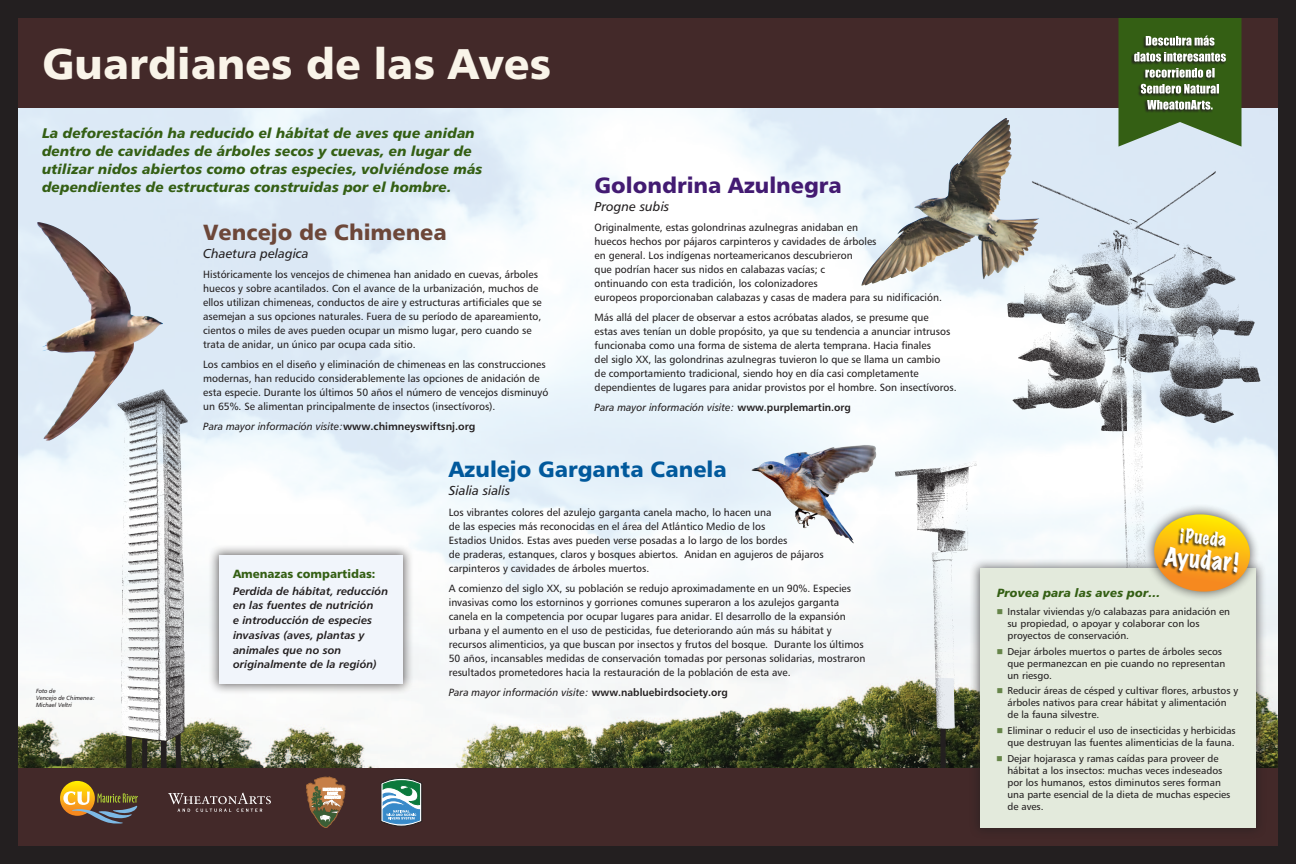
<style>
.page{position:relative;width:1296px;height:864px;background:#fff}
.page>*{position:absolute;margin:0;border:0;box-sizing:border-box;transform-origin:0 0}
.t1{font:900 43px "Frutiger";color:#f9f4e9}
.t2{font:expanded 23px "Marker Felt";color:#fff;scale:.9 1}
.t3{font:900 22px "Frutiger";color:#01599c}
.t4{font:900 22px "Frutiger";color:#431b72}
.t5{font:900 22px "Frutiger";color:#6d4739}
.t6{font:expanded 17px "Marker Felt";color:#fff;scale:.9 1}
.t7{font:italic 900 14px/18px "Frutiger";color:#345f14}
.t8{font:italic 13px "Frutiger";color:#231f20}
.t9{font:italic 900 11.9px "Frutiger";color:#345f14}
.t10{font:900 11.9px "Frutiger";color:#345f14}
.t11{font:italic 700 10.9px/14.7px "Frutiger";color:#231f20}
.t12{font:10.5px/14px "Frutiger Roman";color:#231f20}
.t13{font:italic 10.5px "Frutiger";color:#231f20}
.t14{font:10px/12px "Frutiger Roman";color:#231f20}
.t15{font:italic 6px/7px "Frutiger";color:#231f20}
.s1{font-weight:700;font-style:normal}
.s2{font-family:"Universal Newswith Comm Pi";color:#668549}
</style>
<div class="page">
<img style="left:19px;top:108px;width:1258px;height:406px">
<img style="left:19px;top:514px;width:1258px;height:254px">
<img style="left:111px;top:386px;width:82px;height:382px">
<div style="left:0;top:768px;width:1296px;height:96px;background:#432929"></div>
<div style="left:0;top:0;width:1296px;height:108px;background:#432929"></div>
<img style="left:1002px;top:167px;width:265px;height:391px">
<img style="left:37px;top:222px;width:126px;height:219px">
<img style="left:749px;top:439px;width:130px;height:107px">
<img style="left:862px;top:118px;width:143px;height:168px">
<img style="left:888px;top:451px;width:98px;height:102px">
<img style="left:902px;top:553px;width:70px;height:215px">
<div style="left:969px;top:558px;width:298px;height:281px;background:#231f20;opacity:.65"></div>
<div style="left:980px;top:569px;width:276px;height:259px;background:#e3eadc"></div>
<div style="left:208px;top:544px;width:206px;height:151px;background:#231f20;opacity:.65"></div>
<div style="left:219px;top:556px;width:184px;height:128px;background:#f1f5fb"></div>
<svg style="left:1118px;top:19px;width:124px;height:128px;background:#5f7e4b"></svg>
<svg style="left:1139px;top:498px;width:126px;height:110px"></svg>
<div style="left:1161px;top:528px;width:78px;height:48px;background:#231f20;opacity:.85"></div>
<svg style="left:168px;top:793px;width:103px;height:19px"></svg>
<svg style="left:306px;top:777px;width:39px;height:51px"></svg>
<svg style="left:381px;top:778px;width:41px;height:49px;background:#6b9ca5"></svg>
<svg style="left:60px;top:781px;width:35px;height:35px"></svg>
<svg style="left:63px;top:791px;width:75px;height:33px"></svg>
<div style="left:0;top:0;width:1296px;height:864px;border:18px solid #231f20"></div>
<h1 class="t1" style="left:42px;top:36px;width:510px">Guardianes de las Aves</h1>
<h3 class="t7" style="left:42px;top:124px;width:442px">La deforestación ha reducido el hábitat de aves que anidan dentro de cavidades de árboles secos y cuevas, en lugar de utilizar nidos abiertos como otras especies, volviéndose más dependientes de estructuras construidas por el hombre.</h3>
<h3 class="t5" style="left:203px;top:218px;width:245px">Vencejo de Chimenea</h3>
<p class="t8" style="left:203px;top:245px;width:107px">Chaetura pelagica</p>
<p class="t12" style="left:203px;top:268px;width:340px">Históricamente los vencejos de chimenea han anidado en cuevas, árboles huecos y sobre acantilados. Con el avance de la urbanización, muchos de ellos utilizan chimeneas, conductos de aire y estructuras artificiales que se asemejan a sus opciones naturales. Fuera de su período de apareamiento, cientos o miles de aves pueden ocupar un mismo lugar, pero cuando se trata de anidar, un único par ocupa cada sitio.</p>
<p class="t12" style="left:203px;top:357px;width:347px">Los cambios en el diseño y eliminación de chimeneas en las construcciones modernas, han reducido considerablemente las opciones de anidación de esta especie. Durante los últimos 50 años el número de vencejos disminuyó un 65%. Se alimentan principalmente de insectos (insectívoros).</p>
<p class="t13" style="left:203px;top:420px;width:274px">Para mayor información visite:<span class="s1">www.chimneyswiftsnj.org</span></p>
<h3 class="t4" style="left:595px;top:171px;width:249px">Golondrina Azulnegra</h3>
<p class="t8" style="left:595px;top:198px;width:76px">Progne subis</p>
<p class="t12" style="left:595px;top:220px;width:349px">Originalmente, estas golondrinas azulnegras anidaban en<br>huecos hechos por pájaros carpinteros y cavidades de árboles<br>en general. Los indígenas norteamericanos descubrieron<br>que podrían hacer sus nidos en calabazas vacías; c<br>ontinuando con esta tradición, los colonizadores<br>europeos proporcionaban calabazas y casas de madera para su nidificación.</p>
<p class="t12" style="left:595px;top:310px;width:364px">Más allá del placer de observar a estos acróbatas alados, se presume que<br>estas aves tenían un doble propósito, ya que su tendencia a anunciar intrusos funcionaba como una forma de sistema de alerta temprana. Hacia finales<br>del siglo XX, las golondrinas azulnegras tuvieron lo que se llama un cambio<br>de comportamiento tradicional, siendo hoy en día casi completamente dependientes de lugares para anidar provistos por el hombre. Son insectívoros.</p>
<p class="t13" style="left:595px;top:401px;width:258px">Para mayor información visite: <span class="s1">www.purplemartin.org</span></p>
<p class="t15" style="left:36px;top:687px;width:61px">Foto de<br>Vencejo de Chimenea:<br>Michael Veltri</p>
<h3 class="t3" style="left:449px;top:455px;width:279px">Azulejo Garganta Canela</h3>
<p class="t8" style="left:449px;top:482px;width:63px">Sialia sialis</p>
<p class="t12" style="left:449px;top:505px;width:376px">Los vibrantes colores del azulejo garganta canela macho, lo hacen una<br>de las especies más reconocidas en el área del Atlántico Medio de los<br>Estadios Unidos. Estas aves pueden verse posadas a lo largo de los bordes<br>de praderas, estanques, claros y bosques abiertos. Anidan en agujeros de pájaros carpinteros y cavidades de árboles muertos.</p>
<p class="t12" style="left:449px;top:581px;width:418px">A comienzo del siglo XX, su población se redujo aproximadamente en un 90%. Especies invasivas como los estorninos y gorriones comunes superaron a los azulejos garganta canela en la competencia por ocupar lugares para anidar. El desarrollo de la expansión urbana y el aumento en el uso de pesticidas, fue deteriorando aún más su hábitat y recursos alimenticios, ya que buscan por insectos y frutos del bosque. Durante los últimos 50 años, incansables medidas de conservación tomadas por personas solidarias, mostraron resultados prometedores hacia la restauración de la población de esta ave.</p>
<p class="t13" style="left:449px;top:686px;width:281px">Para mayor información visite: <span class="s1">www.nabluebirdsociety.org</span></p>
<h3 class="t6" style="left:1181px;top:527px;width:53px;rotate:5deg">¡ Pueda</h3>
<h2 class="t2" style="left:1166px;top:544px;width:84px;rotate:5deg">Ayudar!</h2>
<p class="t10" style="left:233px;top:566px;width:144px">Amenazas compartidas:</p>
<p class="t11" style="left:233px;top:583px;width:157px">Perdida de hábitat, reducción en las fuentes de nutrición<br>e introducción de especies invasivas (aves, plantas y animales que no son originalmente de la región)</p>
<p class="t9" style="left:997px;top:585px;width:165px">Provea para las aves por…</p>
<p class="t14" style="left:1007px;top:605px;width:224px;text-indent:-10px"><span class="s2">n</span> Instalar viviendas y/o calabazas para anidación en su propiedad, o apoyar y colaborar con los proyectos de conservación.</p>
<p class="t14" style="left:1007px;top:645px;width:219px;text-indent:-10px"><span class="s2">n</span> Dejar árboles muertos o partes de árboles secos que permanezcan en pie cuando no representan un riesgo.</p>
<p class="t14" style="left:1007px;top:685px;width:232px;text-indent:-10px"><span class="s2">n</span> Reducir áreas de césped y cultivar flores, arbustos y árboles nativos para crear hábitat y alimentación de la fauna silvestre.</p>
<p class="t14" style="left:997px;top:724px;width:240px;text-align:right"><span class="s2">n</span> Eliminar o reducir el uso de insecticidas y herbicidas que destruyan las fuentes alimenticias de la fauna.</p>
<p class="t14" style="left:1007px;top:752px;width:225px;text-indent:-10px"><span class="s2">n</span> Dejar hojarasca y ramas caídas para proveer de hábitat a los insectos: muchas veces indeseados por los humanos, estos diminutos seres forman una parte esencial de la dieta de muchas especies de aves.</p>
</div>
